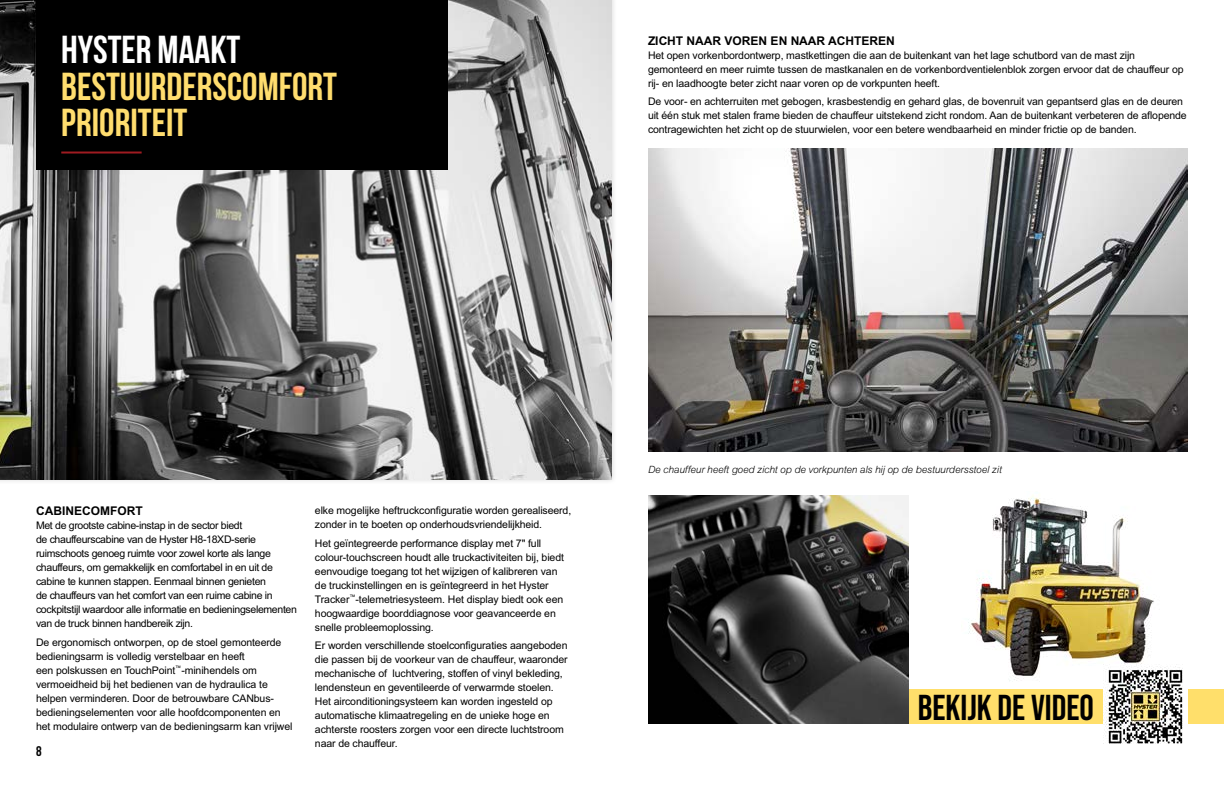
<style>
.page{position:relative;width:1224px;height:792px;background:#fff}
.page>*{position:absolute;margin:0;border:0;box-sizing:border-box;transform-origin:0 0}
.t1{font:700 39px/36.5px "Bebas Neue";color:#ffdd6e}
.t2{font:700 39px "Bebas Neue";color:#fff}
.t3{font:36px "Bebas Neue";color:#000}
.t4{font:700 14px "Bebas Neue";color:#000}
.t5{font:700 12px "Arial MT Std";color:#000}
.t6{font:10.5px/14px "Arial MT Std";letter-spacing:-.01em;color:#000}
.t7{font:10.5px/14px "Arial MT Std";letter-spacing:-.03em;color:#000}
.t8{font:italic 300 10px "Arial MT Std";letter-spacing:-.01em;color:#000}
</style>
<div class="page">
<img style="left:0;top:0;width:612px;height:480px">
<div style="left:36px;top:0;width:412px;height:170px;background:#000"></div>
<img style="left:648px;top:149px;width:540px;height:303px">
<img style="left:968px;top:495px;width:186px;height:186px">
<hr style="left:61px;top:152px;width:81px;height:2px;background:#9f1b21">
<div style="left:909px;top:689px;width:315px;height:35px;background:#ffdf6b"></div>
<img style="left:1103px;top:664px;width:85px;height:80px">
<img style="left:648px;top:495px;width:261px;height:229px">
<h1 class="t2" style="left:61px;top:28px;width:181px">HYSTER MAAKT</h1>
<h1 class="t1" style="left:61px;top:68px;width:277px">BESTUURDERSCOMFORT<br>PRIORITEIT</h1>
<p class="t5" style="left:648px;top:33px;width:248px">ZICHT NAAR VOREN EN NAAR ACHTEREN</p>
<p class="t6" style="left:648px;top:48px;width:537px">Het open vorkenbordontwerp, mastkettingen die aan de buitenkant van het lage schutbord van de mast zijn gemonteerd en meer ruimte tussen de mastkanalen en de vorkenbordventielenblok zorgen ervoor dat de chauffeur op rij- en laadhoogte beter zicht naar voren op de vorkpunten heeft.</p>
<p class="t6" style="left:648px;top:94px;width:540px">De voor- en achterruiten met gebogen, krasbestendig en gehard glas, de bovenruit van gepantserd glas en de deuren uit één stuk met stalen frame bieden de chauffeur uitstekend zicht rondom. Aan de buitenkant verbeteren de aflopende contragewichten het zicht op de stuurwielen, voor een betere wendbaarheid en minder frictie op de banden.</p>
<p class="t5" style="left:36px;top:504px;width:108px">CABINECOMFORT</p>
<p class="t7" style="left:36px;top:519px;width:262px">Met de grootste cabine-instap in de sector biedt<br>de chauffeurscabine van de Hyster H8-18XD-serie ruimschoots genoeg ruimte voor zowel korte als lange chauffeurs, om gemakkelijk en comfortabel in en uit de cabine te kunnen stappen. Eenmaal binnen genieten<br>de chauffeurs van het comfort van een ruime cabine in cockpitstijl waardoor alle informatie en bedieningselementen van de truck binnen handbereik zijn.</p>
<p class="t6" style="left:36px;top:635px;width:258px">De ergonomisch ontworpen, op de stoel gemonteerde bedieningsarm is volledig verstelbaar en heeft<br>een polskussen en TouchPoint<sup>™</sup>-minihendels om vermoeidheid bij het bedienen van de hydraulica te helpen verminderen. Door de betrouwbare CANbus&shy;bedieningselementen voor alle hoofdcomponenten en het modulaire ontwerp van de bedieningsarm kan vrijwel</p>
<h3 class="t4" style="left:36px;top:744px;width:7px">8</h3>
<p class="t6" style="left:315px;top:503px;width:258px">elke mogelijke heftruckconfiguratie worden gerealiseerd, zonder in te boeten op onderhoudsvriendelijkheid.</p>
<p class="t6" style="left:315px;top:536px;width:251px">Het geïntegreerde performance display met 7" full colour-touchscreen houdt alle truckactiviteiten bij, biedt eenvoudige toegang tot het wijzigen of kalibreren van de truckinstellingen en is geïntegreerd in het Hyster Tracker<sup>™</sup>-telemetriesysteem. Het display biedt ook een hoogwaardige boorddiagnose voor geavanceerde en snelle probleemoplossing.</p>
<p class="t6" style="left:315px;top:638px;width:254px">Er worden verschillende stoelconfiguraties aangeboden die passen bij de voorkeur van de chauffeur, waaronder mechanische of luchtvering, stoffen of vinyl bekleding, lendensteun en geventileerde of verwarmde stoelen.<br>Het airconditioningsysteem kan worden ingesteld op automatische klimaatregeling en de unieke hoge en achterste roosters zorgen voor een directe luchtstroom naar de chauffeur.</p>
<p class="t8" style="left:648px;top:463px;width:355px">De chauffeur heeft goed zicht op de vorkpunten als hij op de bestuurdersstoel zit</p>
<h2 class="t3" style="left:918px;top:687px;width:177px">BEKIJK DE VIDEO</h2>
</div>
